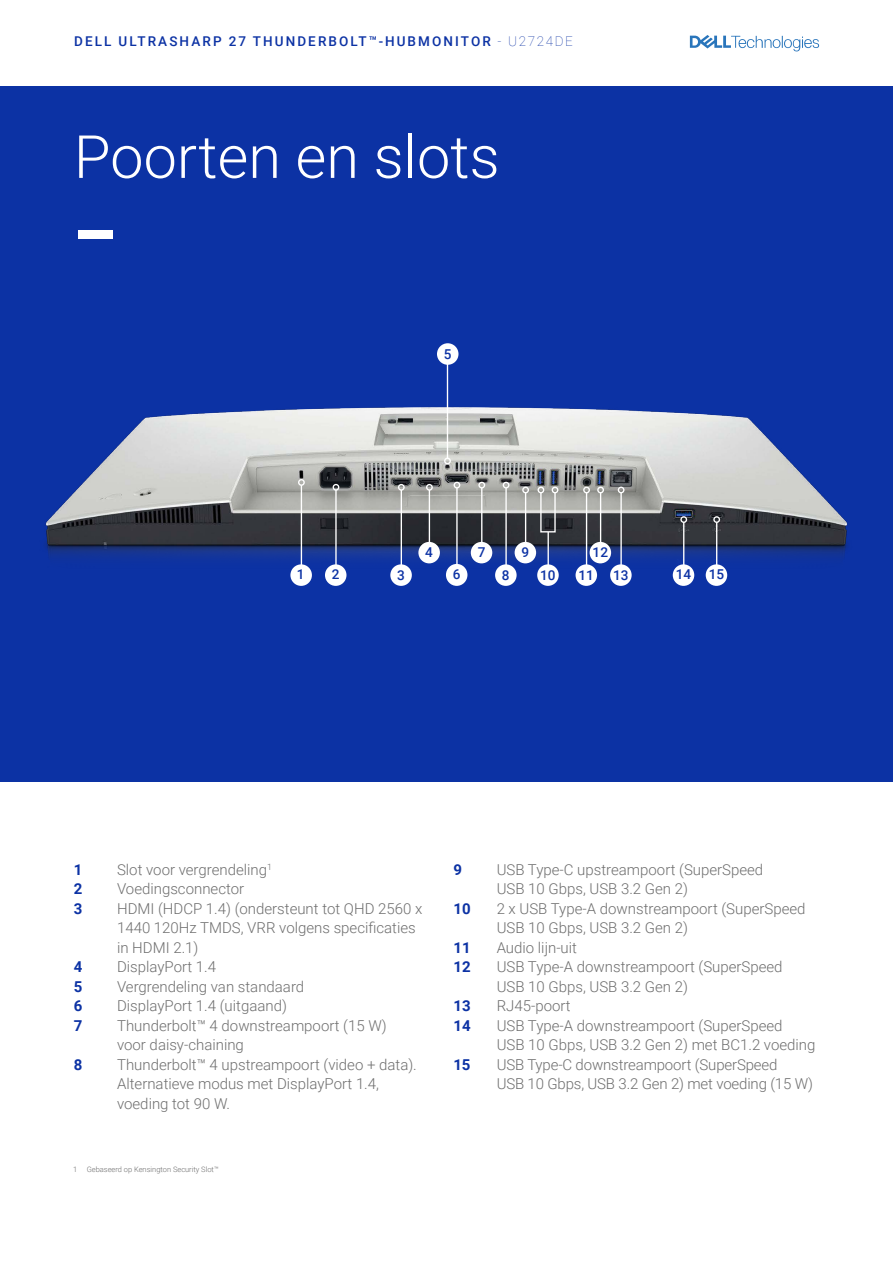
<style>
.page{position:relative;width:893px;height:1263px;background:#fff}
.page>*{position:absolute;margin:0;border:0;box-sizing:border-box;transform-origin:0 0}
.t1{font:300 59.55px "Roboto";color:#fff}
.t2{font:300 15px/19.5px "Roboto";color:#6e6e6e}
.t3{font:700 15px "Roboto";color:#0c32a4}
.t4{font:500 13.65px "Roboto";color:#0c32a4}
.t5{font:500 13.5px "Roboto";letter-spacing:.155em;color:#0c32a4}
.t6{font:300 7.5px "Roboto";color:#6e6e6e}
.s1{font-weight:100}
</style>
<div class="page">
<div style="left:0;top:86px;width:893px;height:696px;background:#0c32a4"></div>
<img style="left:45px;top:389px;width:803px;height:197px">
<div style="left:79px;top:230px;width:34px;height:9px;background:#fff"></div>
<svg style="left:690px;top:35px;width:129px;height:16px"></svg>
<hr style="left:301px;top:485px;width:1px;height:91px;background:#fff">
<div style="left:298px;top:479px;width:7px;height:7px;border:1px solid #fff;border-radius:50%"></div>
<div style="left:290px;top:564px;width:22px;height:22px;background:#fff;border-radius:50%"></div>
<hr style="left:335px;top:490px;width:2px;height:84px;background:#fff">
<div style="left:333px;top:484px;width:6px;height:7px;border:1px solid #fff;border-radius:50%"></div>
<div style="left:325px;top:564px;width:21px;height:22px;background:#fff;border-radius:50%"></div>
<hr style="left:683px;top:522px;width:1px;height:58px;background:#fff">
<div style="left:680px;top:516px;width:7px;height:7px;border:1px solid #fff;border-radius:50%"></div>
<div style="left:673px;top:564px;width:21px;height:22px;background:#fff;border-radius:50%"></div>
<hr style="left:716px;top:522px;width:1px;height:58px;background:#fff">
<div style="left:713px;top:516px;width:7px;height:7px;border:1px solid #fff;border-radius:50%"></div>
<div style="left:706px;top:564px;width:21px;height:22px;background:#fff;border-radius:50%"></div>
<hr style="left:401px;top:490px;width:1px;height:94px;background:#fff">
<div style="left:398px;top:484px;width:7px;height:7px;border:1px solid #fff;border-radius:50%"></div>
<div style="left:390px;top:564px;width:22px;height:22px;background:#fff;border-radius:50%"></div>
<hr style="left:456px;top:488px;width:2px;height:96px;background:#fff">
<svg style="left:454px;top:482px;width:6px;height:6px"></svg>
<div style="left:446px;top:564px;width:21px;height:22px;background:#fff;border-radius:50%"></div>
<hr style="left:505px;top:488px;width:2px;height:94px;background:#fff">
<svg style="left:503px;top:482px;width:6px;height:6px"></svg>
<div style="left:495px;top:564px;width:22px;height:22px;background:#fff;border-radius:50%"></div>
<hr style="left:586px;top:493px;width:1px;height:84px;background:#fff">
<div style="left:583px;top:487px;width:7px;height:6px;border:1px solid #fff;border-radius:50%"></div>
<div style="left:576px;top:564px;width:21px;height:22px;background:#fff;border-radius:50%"></div>
<hr style="left:620px;top:493px;width:2px;height:84px;background:#fff">
<svg style="left:618px;top:487px;width:6px;height:6px"></svg>
<div style="left:610px;top:564px;width:22px;height:22px;background:#fff;border-radius:50%"></div>
<hr style="left:447px;top:345px;width:1px;height:113px;background:#fff">
<div style="left:444px;top:458px;width:7px;height:6px;border:1px solid #fff;border-radius:50%"></div>
<div style="left:437px;top:343px;width:21px;height:22px;background:#fff;border-radius:50%"></div>
<hr style="left:547px;top:532px;width:2px;height:52px;background:#fff">
<div style="left:537px;top:564px;width:22px;height:22px;background:#fff;border-radius:50%"></div>
<div style="left:540px;top:492px;width:16px;height:40px;border:1px solid #fff"></div>
<div style="left:537px;top:487px;width:7px;height:6px;border:1px solid #fff;border-radius:50%"></div>
<svg style="left:552px;top:487px;width:6px;height:6px"></svg>
<hr style="left:429px;top:490px;width:1px;height:68px;background:#fff">
<div style="left:426px;top:484px;width:7px;height:7px;border:1px solid #fff;border-radius:50%"></div>
<div style="left:418px;top:542px;width:22px;height:21px;background:#fff;border-radius:50%"></div>
<hr style="left:481px;top:488px;width:1px;height:68px;background:#fff">
<div style="left:478px;top:482px;width:7px;height:6px;border:1px solid #fff;border-radius:50%"></div>
<div style="left:471px;top:542px;width:21px;height:21px;background:#fff;border-radius:50%"></div>
<hr style="left:525px;top:493px;width:1px;height:65px;background:#fff">
<div style="left:522px;top:487px;width:7px;height:6px;border:1px solid #fff;border-radius:50%"></div>
<div style="left:515px;top:542px;width:21px;height:21px;background:#fff;border-radius:50%"></div>
<hr style="left:600px;top:493px;width:1px;height:61px;background:#fff">
<div style="left:597px;top:487px;width:7px;height:6px;border:1px solid #fff;border-radius:50%"></div>
<div style="left:590px;top:542px;width:21px;height:21px;background:#fff;border-radius:50%"></div>
<p class="t5" style="left:74px;top:32px;width:500px">DELL ULTRASHARP 27 THUNDERBOLT™-HUBMONITOR <span class="s1">- U2724DE</span></p>
<h1 class="t1" style="left:74px;top:115px;width:427px">Poorten en slots</h1>
<p class="t4" style="left:444px;top:344px;width:9px">5</p>
<p class="t4" style="left:425px;top:543px;width:9px">4</p>
<p class="t4" style="left:478px;top:543px;width:9px">7</p>
<p class="t4" style="left:521px;top:543px;width:9px">9</p>
<p class="t4" style="left:593px;top:543px;width:17px">12</p>
<p class="t4" style="left:297px;top:565px;width:9px">1</p>
<p class="t4" style="left:332px;top:565px;width:9px">2</p>
<p class="t4" style="left:397px;top:565px;width:9px">3</p>
<p class="t4" style="left:453px;top:565px;width:9px">6</p>
<p class="t4" style="left:502px;top:565px;width:9px">8</p>
<p class="t4" style="left:579px;top:565px;width:17px">11</p>
<p class="t4" style="left:613px;top:565px;width:17px">13</p>
<p class="t4" style="left:676px;top:565px;width:17px">14</p>
<p class="t4" style="left:709px;top:565px;width:17px">15</p>
<p class="t4" style="left:540px;top:566px;width:17px">10</p>
<p class="t3" style="left:74px;top:859px;width:10px">1</p>
<p class="t2" style="left:117px;top:859px;width:156px">Slot voor vergrendeling<sup>1</sup></p>
<p class="t3" style="left:74px;top:878px;width:10px">2</p>
<p class="t2" style="left:117px;top:878px;width:129px">Voedingsconnector</p>
<p class="t3" style="left:74px;top:898px;width:10px">3</p>
<p class="t2" style="left:117px;top:898px;width:307px">HDMI (HDCP 1.4) (ondersteunt tot QHD 2560 x<br>1440 120Hz TMDS, VRR volgens specificaties in HDMI 2.1)</p>
<p class="t3" style="left:74px;top:956px;width:10px">4</p>
<p class="t2" style="left:117px;top:956px;width:101px">DisplayPort 1.4</p>
<p class="t3" style="left:74px;top:976px;width:10px">5</p>
<p class="t2" style="left:117px;top:976px;width:189px">Vergrendeling van standaard</p>
<p class="t3" style="left:74px;top:995px;width:10px">6</p>
<p class="t2" style="left:117px;top:995px;width:171px">DisplayPort 1.4 (uitgaand)</p>
<p class="t3" style="left:74px;top:1015px;width:10px">7</p>
<p class="t2" style="left:117px;top:1015px;width:271px">Thunderbolt™ 4 downstreampoort (15 W) voor daisy-chaining</p>
<p class="t3" style="left:74px;top:1054px;width:10px">8</p>
<p class="t2" style="left:117px;top:1054px;width:301px">Thunderbolt™ 4 upstreampoort (video + data).<br>Alternatieve modus met DisplayPort 1.4, voeding tot 90 W.</p>
<p class="t6" style="left:73px;top:1164px;width:147px">1 Gebaseerd op Kensington Security Slot™</p>
<p class="t3" style="left:453px;top:859px;width:10px">9</p>
<p class="t2" style="left:497px;top:859px;width:268px">USB Type-C upstreampoort (SuperSpeed<br>USB 10 Gbps, USB 3.2 Gen 2)</p>
<p class="t3" style="left:453px;top:898px;width:19px">10</p>
<p class="t2" style="left:497px;top:898px;width:310px">2 x USB Type-A downstreampoort (SuperSpeed<br>USB 10 Gbps, USB 3.2 Gen 2)</p>
<p class="t3" style="left:453px;top:937px;width:19px">11</p>
<p class="t2" style="left:497px;top:937px;width:82px">Audio lijn-uit</p>
<p class="t3" style="left:453px;top:956px;width:19px">12</p>
<p class="t2" style="left:497px;top:956px;width:287px">USB Type-A downstreampoort (SuperSpeed<br>USB 10 Gbps, USB 3.2 Gen 2)</p>
<p class="t3" style="left:453px;top:995px;width:19px">13</p>
<p class="t2" style="left:497px;top:995px;width:76px">RJ45-poort</p>
<p class="t3" style="left:453px;top:1015px;width:19px">14</p>
<p class="t2" style="left:497px;top:1015px;width:320px">USB Type-A downstreampoort (SuperSpeed<br>USB 10 Gbps, USB 3.2 Gen 2) met BC1.2 voeding</p>
<p class="t3" style="left:453px;top:1054px;width:19px">15</p>
<p class="t2" style="left:497px;top:1054px;width:318px">USB Type-C downstreampoort (SuperSpeed<br>USB 10 Gbps, USB 3.2 Gen 2) met voeding (15 W)</p>
</div>
